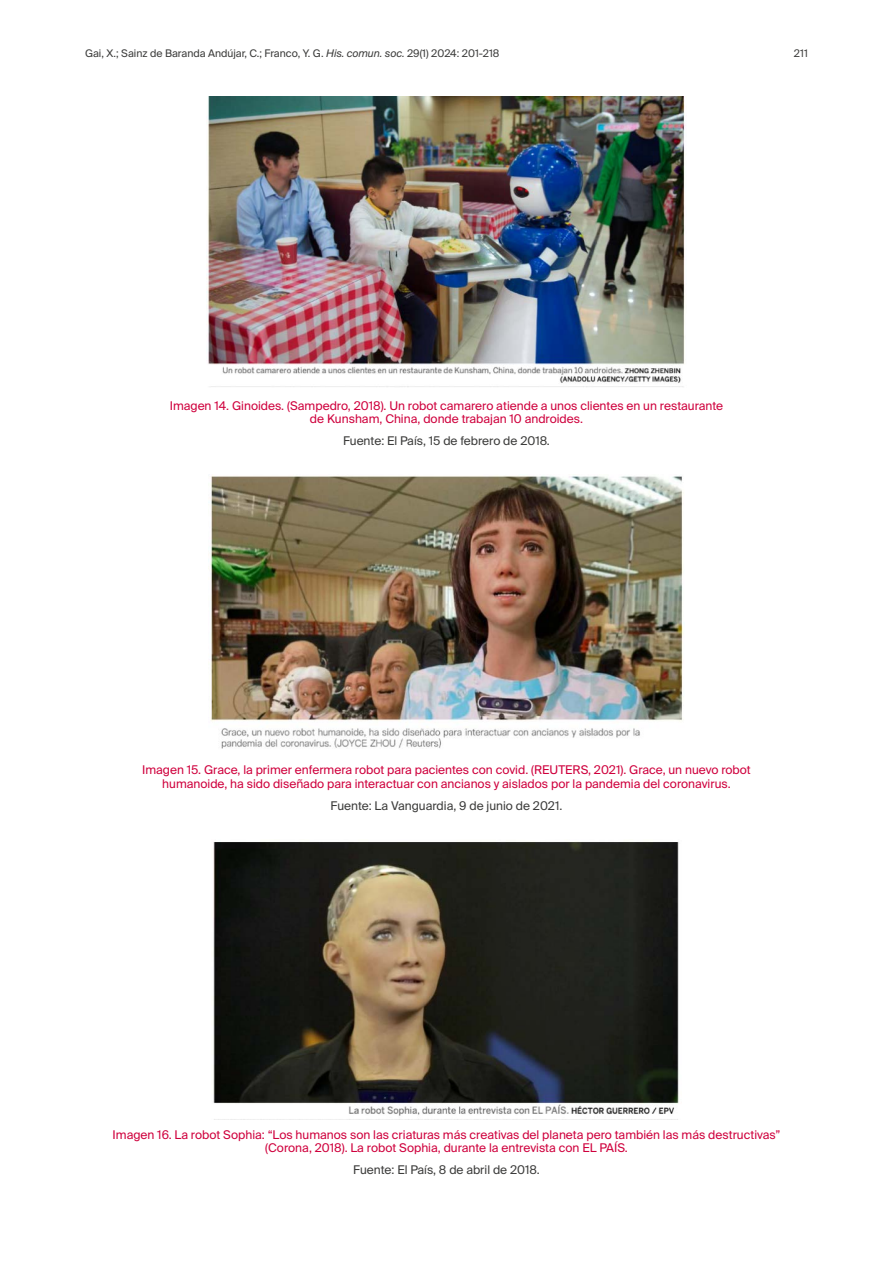
<style>
.page{position:relative;width:893px;height:1263px;background:#fff}
.page>*{position:absolute;margin:0;border:0;box-sizing:border-box;transform-origin:0 0}
.t1{font:12px/13.5px "Suisse Intl";color:#cf003d;text-align:center}
.t2{font:12px "Suisse Intl";color:#3c3c3b}
.t3{font:10.5px "Suisse Intl";color:#3c3c3b}
.s1{font-style:italic}
</style>
<div class="page">
<img style="left:206px;top:96px;width:479px;height:291px">
<img style="left:208px;top:476px;width:476px;height:273px">
<img style="left:213px;top:841px;width:466px;height:279px">
<p class="t3" style="left:85px;top:47px;width:416px">Gai, X.; Sainz de Baranda Andújar, C.; Franco, Y. G. <span class="s1">His. comun. soc.</span> 29(1) 2024: 201-218</p>
<p class="t3" style="left:794px;top:47px;width:16px">211</p>
<p class="t1" style="left:170px;top:399px;width:555px">Imagen 14. Ginoides. (Sampedro, 2018). Un robot camarero atiende a unos clientes en un restaurante de Kunsham, China, donde trabajan 10 androides.</p>
<p class="t2" style="left:343px;top:434px;width:208px">Fuente: El País, 15 de febrero de 2018.</p>
<p class="t1" style="left:142px;top:763px;width:610px">Imagen 15. Grace, la primer enfermera robot para pacientes con covid. (REUTERS, 2021). Grace, un nuevo robot humanoide, ha sido diseñado para interactuar con ancianos y aislados por la pandemia del coronavirus.</p>
<p class="t2" style="left:331px;top:799px;width:233px">Fuente: La Vanguardia, 9 de junio de 2021.</p>
<p class="t1" style="left:113px;top:1128px;width:669px">Imagen 16. La robot Sophia: “Los humanos son las criaturas más creativas del planeta pero también las más destructivas” (Corona, 2018). La robot Sophia, durante la entrevista con EL PAÍS.</p>
<p class="t2" style="left:353px;top:1163px;width:188px">Fuente: El País, 8 de abril de 2018.</p>
</div>
